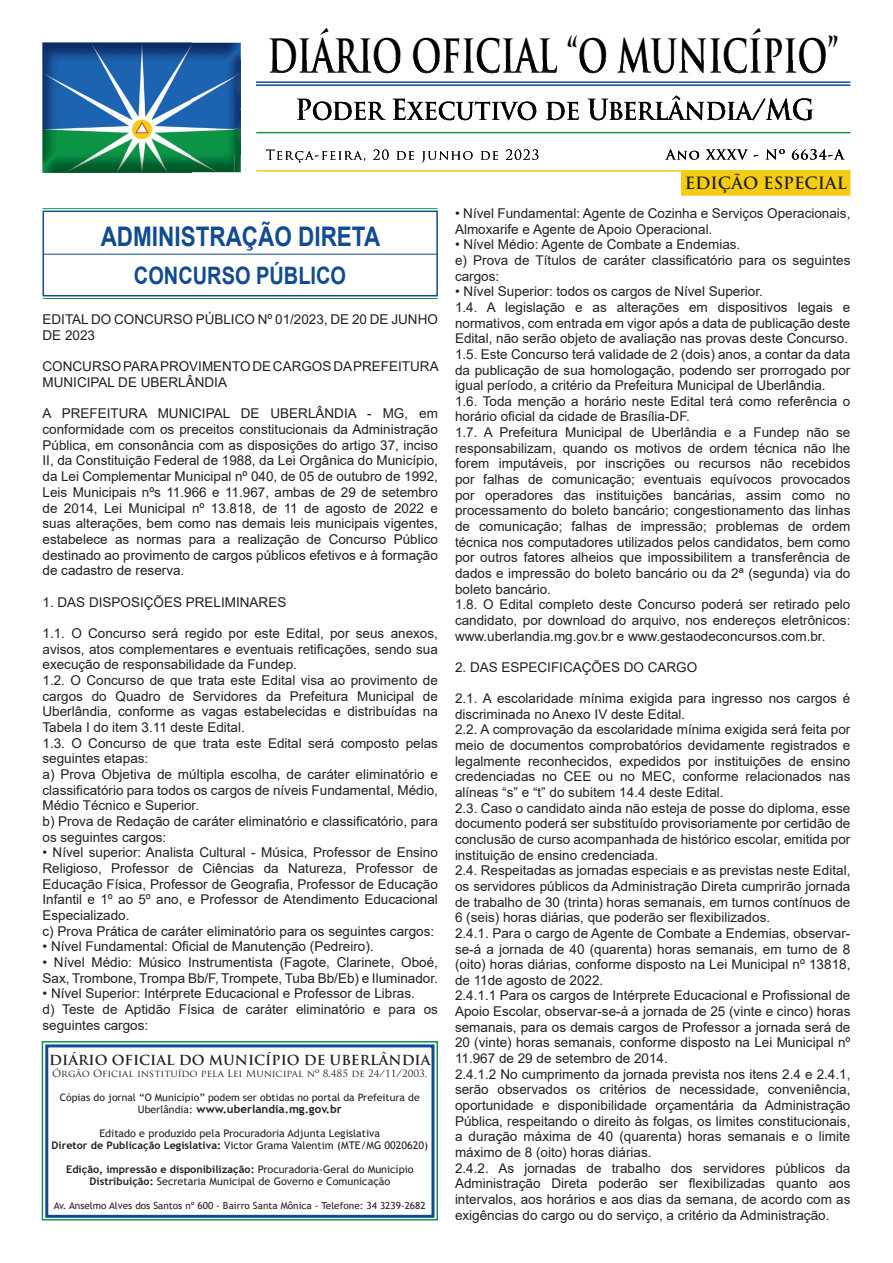
<style>
.page{position:relative;width:893px;height:1263px;background:#fff}
.page>*{position:absolute;margin:0;border:0;box-sizing:border-box;transform-origin:0 0}
.t1{font:700 44.7px "Trajan Pro";letter-spacing:-.01em;color:#000;scale:.73 1}
.t2{font:700 28.05px "Trajan Pro";letter-spacing:-.01em;color:#000;scale:.91 1}
.t3{font:700 27px "Arial";color:#114b91;scale:.83 1}
.t4{font:700 24px "Arial";color:#114b91;scale:.83 1}
.t5{font:700 16.5px "Trajan Pro";color:#231f20}
.t6{font:13.5px/15.6px "Arial";color:#231f20}
.t7{font:700 13.5px "Trajan Pro";color:#231f20}
.t8{font:700 11.25px "Trebuchet MS";color:#231f20}
.t9{font:10.5px/12px "Trebuchet MS";color:#231f20;text-align:center}
.t10{font:10.2px "Trebuchet MS";color:#231f20}
.t11{font:9.75px "Trebuchet MS";color:#231f20}
.t12{font:9.75px "Trajan Pro";color:#231f20}
.s1{font-weight:400;font-size:10.2px}
.s2{font-weight:700}
</style>
<div class="page">
<img style="left:43px;top:43px;width:198px;height:129px">
<img style="left:235px;top:60px;width:616px;height:47px">
<img style="left:269px;top:60px;width:569px;height:13px">
<img style="left:297px;top:95px;width:516px;height:12px">
<hr style="left:256px;top:81px;width:594px;height:2px;background:#114b91">
<hr style="left:256px;top:84px;width:594px;height:2px;background:#114b91">
<img style="left:235px;top:111px;width:616px;height:82px">
<img style="left:297px;top:111px;width:516px;height:9px">
<hr style="left:256px;top:132px;width:594px;height:1px;background:#109547">
<div style="left:43px;top:211px;width:395px;height:85px;border:2px solid #114b91"></div>
<hr style="left:43px;top:254px;width:395px;height:1px;background:#114b91">
<hr style="left:43px;top:298px;width:395px;height:1px;background:#109547">
<hr style="left:43px;top:208px;width:394px;height:1px;background:#109547">
<img style="left:235px;top:155px;width:6px;height:17px">
<img style="left:266px;top:155px;width:272px;height:8px">
<img style="left:665px;top:155px;width:83px;height:5px">
<img style="left:748px;top:155px;width:97px;height:5px">
<img style="left:241px;top:149px;width:610px;height:6px">
<svg style="left:235px;top:149px;width:6px;height:6px"></svg>
<img style="left:266px;top:149px;width:272px;height:6px">
<img style="left:748px;top:149px;width:97px;height:6px">
<hr style="left:256px;top:170px;width:594px;height:2px;background:#f4cc11">
<div style="left:682px;top:172px;width:168px;height:23px;background:#f4cc11"></div>
<div style="left:681px;top:171px;width:169px;height:25px;border:2px solid #f4cc11"></div>
<div style="left:42px;top:1041px;width:396px;height:179px;border:2px solid #109547"></div>
<div style="left:45px;top:1044px;width:389px;height:174px;border:3px solid #114b91"></div>
<h1 class="t1" style="left:267px;top:28px;width:784px">DIÁRIO OFICIAL “O MUNICÍPIO”</h1>
<h2 class="t2" style="left:295px;top:92px;width:572px">Poder Executivo de Uberlândia/MG</h2>
<h3 class="t3" style="left:101px;top:217px;width:338px">ADMINISTRAÇÃO DIRETA</h3>
<h3 class="t4" style="left:134px;top:259px;width:257px">CONCURSO PÚBLICO</h3>
<p class="t6" style="left:43px;top:312px;width:397px">EDITAL DO CONCURSO PÚBLICO Nº 01/2023, DE 20 DE JUNHO<br>DE 2023</p>
<p class="t6" style="left:43px;top:359px;width:398px">CONCURSO PARA PROVIMENTO DE CARGOS DA PREFEITURA<br>MUNICIPAL DE UBERLÂNDIA</p>
<p class="t6" style="left:43px;top:406px;width:397px;text-align:justify">A PREFEITURA MUNICIPAL DE UBERLÂNDIA - MG, em conformidade com os preceitos constitucionais da Administração Pública, em consonância com as disposições do artigo 37, inciso II, da Constituição Federal de 1988, da Lei Orgânica do Município, da Lei Complementar Municipal nº 040, de 05 de outubro de 1992, Leis Municipais nºs 11.966 e 11.967, ambas de 29 de setembro de 2014, Lei Municipal nº 13.818, de 11 de agosto de 2022 e suas alterações, bem como nas demais leis municipais vigentes, estabelece as normas para a realização de Concurso Público destinado ao provimento de cargos públicos efetivos e à formação de cadastro de reserva.</p>
<p class="t6" style="left:43px;top:594px;width:245px">1. DAS DISPOSIÇÕES PRELIMINARES</p>
<p class="t6" style="left:43px;top:625px;width:397px">1.1. O Concurso será regido por este Edital, por seus anexos, avisos, atos complementares e eventuais retificações, sendo sua execução de responsabilidade da Fundep.<br>1.2. O Concurso de que trata este Edital visa ao provimento de cargos do Quadro de Servidores da Prefeitura Municipal de Uberlândia, conforme as vagas estabelecidas e distribuídas na Tabela I do item 3.11 deste Edital.<br>1.3. O Concurso de que trata este Edital será composto pelas seguintes etapas:<br>a) Prova Objetiva de múltipla escolha, de caráter eliminatório e classificatório para todos os cargos de níveis Fundamental, Médio, Médio Técnico e Superior.<br>b) Prova de Redação de caráter eliminatório e classificatório, para os seguintes cargos:</p>
<p class="t6" style="left:43px;top:845px;width:397px">• Nível superior: Analista Cultural - Música, Professor de Ensino Religioso, Professor de Ciências da Natureza, Professor de Educação Física, Professor de Geografia, Professor de Educação Infantil e 1º ao 5º ano, e Professor de Atendimento Educacional Especializado.<br>c) Prova Prática de caráter eliminatório para os seguintes cargos:</p>
<p class="t6" style="left:43px;top:939px;width:333px">• Nível Fundamental: Oficial de Manutenção (Pedreiro).</p>
<p class="t6" style="left:43px;top:954px;width:397px">• Nível Médio: Músico Instrumentista (Fagote, Clarinete, Oboé,<br>Sax, Trombone, Trompa Bb/F, Trompete, Tuba Bb/Eb) e Iluminador.</p>
<p class="t6" style="left:43px;top:986px;width:397px">• Nível Superior: Intérprete Educacional e Professor de Libras.<br>d) Teste de Aptidão Física de caráter eliminatório e para os seguintes cargos:</p>
<p class="t7" style="left:49px;top:1052px;width:383px">DIÁRIO OFICIAL DO MUNICÍPIO DE UBERLÂNDIA</p>
<p class="t12" style="left:52px;top:1067px;width:377px">Órgão Oficial instituído pela Lei Municipal nº 8.485 de 24/11/2003.</p>
<p class="t10" style="left:60px;top:1091px;width:361px">Cópias do jornal “O Município” podem ser obtidas no portal da Prefeitura de</p>
<p class="t8" style="left:138px;top:1102px;width:205px"><span class="s1">Uberlândia:</span> www.uberlandia.mg.gov.br</p>
<p class="t9" style="left:52px;top:1127px;width:378px">Editado e produzido pela Procuradoria Adjunta Legislativa<br><span class="s2">Diretor de Publicação Legislativa:</span> Victor Grama Valentim (MTE/MG 0020620)</p>
<p class="t9" style="left:66px;top:1163px;width:349px"><span class="s2">Edição, impressão e disponibilização:</span> Procuradoria-Geral do Município<br><span class="s2">Distribuição:</span> Secretaria Municipal de Governo e Comunicação</p>
<p class="t11" style="left:54px;top:1199px;width:373px">Av. Anselmo Alves dos Santos nº 600 - Bairro Santa Mônica - Telefone: 34 3239-2682</p>
<p class="t5" style="left:685px;top:173px;width:163px">EDIÇÃO ESPECIAL</p>
<p class="t6" style="left:455px;top:205px;width:397px">• Nível Fundamental: Agente de Cozinha e Serviços Operacionais,<br>Almoxarife e Agente de Apoio Operacional.</p>
<p class="t6" style="left:455px;top:237px;width:397px">• Nível Médio: Agente de Combate a Endemias.<br>e) Prova de Títulos de caráter classificatório para os seguintes cargos:</p>
<p class="t6" style="left:455px;top:284px;width:397px">• Nível Superior: todos os cargos de Nível Superior.<br>1.4. A legislação e as alterações em dispositivos legais e normativos, com entrada em vigor após a data de publicação deste Edital, não serão objeto de avaliação nas provas deste Concurso.<br>1.5. Este Concurso terá validade de 2 (dois) anos, a contar da data da publicação de sua homologação, podendo ser prorrogado por igual período, a critério da Prefeitura Municipal de Uberlândia.<br>1.6. Toda menção a horário neste Edital terá como referência o horário oficial da cidade de Brasília-DF.<br>1.7. A Prefeitura Municipal de Uberlândia e a Fundep não se responsabilizam, quando os motivos de ordem técnica não lhe forem imputáveis, por inscrições ou recursos não recebidos por falhas de comunicação; eventuais equívocos provocados por operadores das instituições bancárias, assim como no processamento do boleto bancário; congestionamento das linhas de comunicação; falhas de impressão; problemas de ordem técnica nos computadores utilizados pelos candidatos, bem como por outros fatores alheios que impossibilitem a transferência de dados e impressão do boleto bancário ou da 2ª (segunda) via do boleto bancário.<br>1.8. O Edital completo deste Concurso poderá ser retirado pelo candidato, por download do arquivo, nos endereços eletrônicos: www.uberlandia.mg.gov.br e www.gestaodeconcursos.com.br.</p>
<p class="t6" style="left:455px;top:659px;width:244px">2. DAS ESPECIFICAÇÕES DO CARGO</p>
<p class="t6" style="left:455px;top:690px;width:397px">2.1. A escolaridade mínima exigida para ingresso nos cargos é discriminada no Anexo IV deste Edital.<br>2.2. A comprovação da escolaridade mínima exigida será feita por meio de documentos comprobatórios devidamente registrados e legalmente reconhecidos, expedidos por instituições de ensino credenciadas no CEE ou no MEC, conforme relacionados nas alíneas “s” e “t” do subitem 14.4 deste Edital.<br>2.3. Caso o candidato ainda não esteja de posse do diploma, esse documento poderá ser substituído provisoriamente por certidão de conclusão de curso acompanhada de histórico escolar, emitida por instituição de ensino credenciada.<br>2.4. Respeitadas as jornadas especiais e as previstas neste Edital, os servidores públicos da Administração Direta cumprirão jornada de trabalho de 30 (trinta) horas semanais, em turnos contínuos de 6 (seis) horas diárias, que poderão ser flexibilizados.<br>2.4.1. Para o cargo de Agente de Combate a Endemias, observar&shy;se-á a jornada de 40 (quarenta) horas semanais, em turno de 8 (oito) horas diárias, conforme disposto na Lei Municipal nº 13818, de 11de agosto de 2022.<br>2.4.1.1 Para os cargos de Intérprete Educacional e Profissional de Apoio Escolar, observar-se-á a jornada de 25 (vinte e cinco) horas semanais, para os demais cargos de Professor a jornada será de 20 (vinte) horas semanais, conforme disposto na Lei Municipal nº 11.967 de 29 de setembro de 2014.<br>2.4.1.2 No cumprimento da jornada prevista nos itens 2.4 e 2.4.1, serão observados os critérios de necessidade, conveniência, oportunidade e disponibilidade orçamentária da Administração Pública, respeitando o direito às folgas, os limites constitucionais, a duração máxima de 40 (quarenta) horas semanais e o limite máximo de 8 (oito) horas diárias.<br>2.4.2. As jornadas de trabalho dos servidores públicos da Administração Direta poderão ser flexibilizadas quanto aos intervalos, aos horários e aos dias da semana, de acordo com as exigências do cargo ou do serviço, a critério da Administração.</p>
</div>
